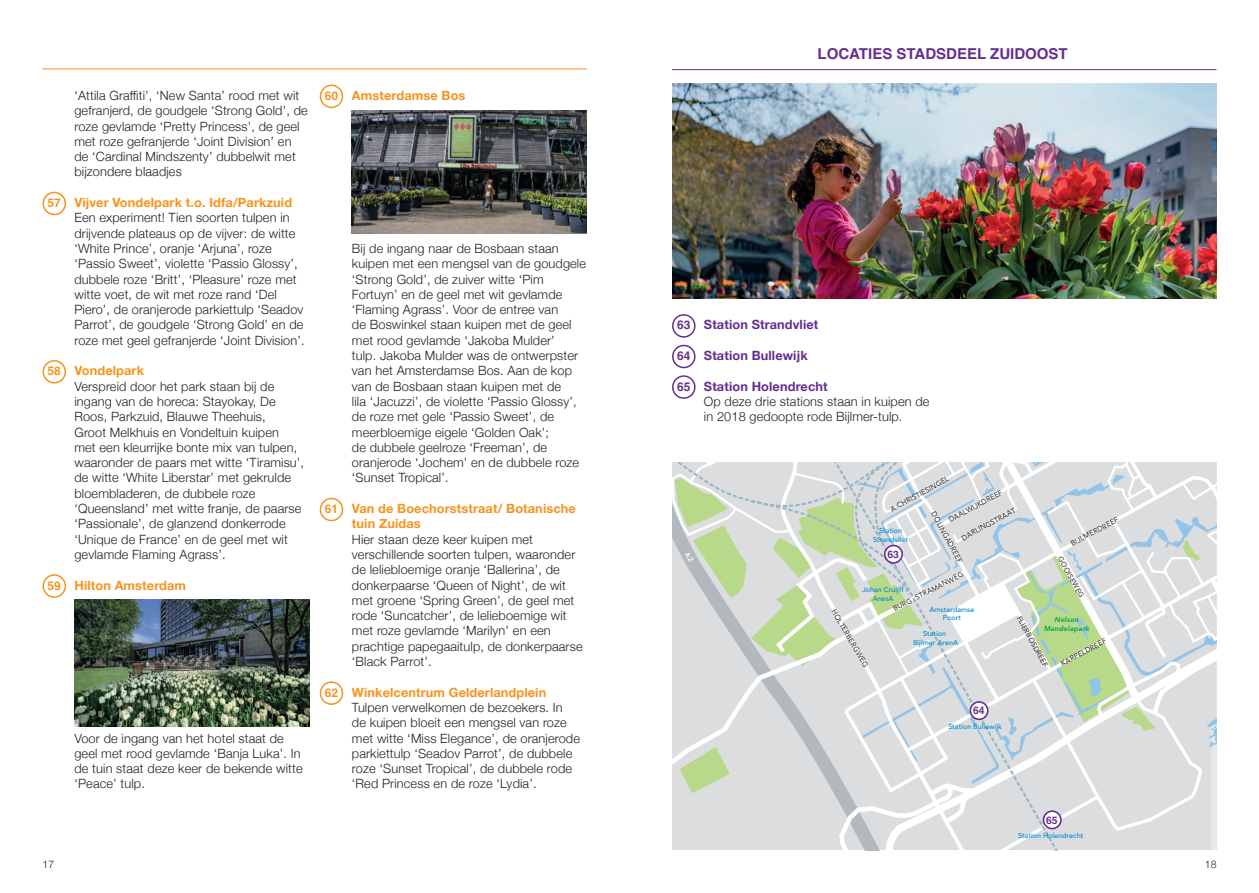
<style>
.page{position:relative;width:1259px;height:893px;background:#fff}
.page>*{position:absolute;margin:0;border:0;box-sizing:border-box;transform-origin:0 0}
.t1{font:700 15px "Helvetica";color:#652d91}
.t2{font:300 12.75px/15.3px "Helvetica Neue";letter-spacing:.01em;color:#231f20}
.t3{font:700 12.75px/15.3px "Helvetica Neue";letter-spacing:.01em;color:#f7931d}
.t4{font:700 12.75px "Helvetica Neue";letter-spacing:.01em;color:#652d91}
.t5{font:700 12px "Helvetica";color:#f7931d}
.t6{font:700 12px "Helvetica";color:#652d91}
.t7{font:300 10.5px "Helvetica Neue";color:#231f20}
.t8{font:700 10.35px "Helvetica";color:#652d91}
.t9{font:7.2px "Avenir";color:#231f20}
.t10{font:500 7.2px/8.4px "Avenir";color:#0089cf;text-align:center}
.t11{font:italic 800 7.2px/8.6px "Avenir";letter-spacing:.025em;color:#00a54f;text-align:center}
</style>
<div class="page">
<div style="left:320px;top:498px;width:23px;height:23px;border:2px solid #f7931d;border-radius:50%"></div>
<hr style="left:43px;top:69px;width:544px;height:1px;background:#f7931d">
<div style="left:43px;top:574px;width:23px;height:24px;border:2px solid #f7931d;border-radius:50%"></div>
<img style="left:74px;top:600px;width:235px;height:126px">
<div style="left:43px;top:360px;width:23px;height:24px;border:2px solid #f7931d;border-radius:50%"></div>
<div style="left:320px;top:85px;width:23px;height:23px;border:2px solid #f7931d;border-radius:50%"></div>
<div style="left:43px;top:192px;width:23px;height:23px;border:2px solid #f7931d;border-radius:50%"></div>
<img style="left:352px;top:111px;width:235px;height:122px">
<div style="left:320px;top:681px;width:23px;height:24px;border:2px solid #f7931d;border-radius:50%"></div>
<img style="left:672px;top:83px;width:544px;height:216px">
<div style="left:672px;top:314px;width:23px;height:24px;border:2px solid #652d91;border-radius:50%"></div>
<div style="left:672px;top:375px;width:23px;height:24px;border:2px solid #652d91;border-radius:50%"></div>
<hr style="left:672px;top:69px;width:544px;height:1px;background:#652d91">
<div style="left:672px;top:345px;width:23px;height:23px;border:2px solid #652d91;border-radius:50%"></div>
<svg style="left:672px;top:462px;width:544px;height:388px;background:#d9ded9"></svg>
<p class="t5" style="left:48px;top:195px;width:15px">57</p>
<p class="t5" style="left:48px;top:364px;width:15px">58</p>
<p class="t5" style="left:48px;top:578px;width:15px">59</p>
<p class="t2" style="left:74px;top:87px;width:235px">‘Attila Graffiti’, ‘New Santa’ rood met wit gefranjerd, de goudgele ‘Strong Gold’, de roze gevlamde ‘Pretty Princess’, de geel met roze gefranjerde ‘Joint Division’ en de ‘Cardinal Mindszenty’ dubbelwit met bijzondere blaadjes</p>
<p class="t3" style="left:74px;top:195px;width:219px">Vijver Vondelpark t.o. Idfa/Parkzuid</p>
<p class="t2" style="left:74px;top:209px;width:232px">Een experiment! Tien soorten tulpen in drijvende plateaus op de vijver: de witte ‘White Prince’, oranje ‘Arjuna’, roze ‘Passio Sweet’, violette ‘Passio Glossy’, dubbele roze ‘Britt’, ‘Pleasure’ roze met witte voet, de wit met roze rand ‘Del Piero’, de oranjerode parkiettulp ‘Seadov Parrot’, de goudgele ‘Strong Gold’ en de roze met geel gefranjerde ‘Joint Division’.</p>
<p class="t3" style="left:74px;top:363px;width:71px">Vondelpark</p>
<p class="t2" style="left:74px;top:377px;width:231px">Verspreid door het park staan bij de ingang van de horeca: Stayokay, De Roos, Parkzuid, Blauwe Theehuis,<br>Groot Melkhuis en Vondeltuin kuipen<br>met een kleurrijke bonte mix van tulpen, waaronder de paars met witte ‘Tiramisu’, de witte ‘White Liberstar’ met gekrulde bloembladeren, de dubbele roze ‘Queensland’ met witte franje, de paarse ‘Passionale’, de glanzend donkerrode ‘Unique de France’ en de geel met wit gevlamde Flaming Agrass’.</p>
<p class="t3" style="left:74px;top:578px;width:113px">Hilton Amsterdam</p>
<p class="t2" style="left:74px;top:729px;width:230px">Voor de ingang van het hotel staat de geel met rood gevlamde ‘Banja Luka’. In de tuin staat deze keer de bekende witte ‘Peace’ tulp.</p>
<p class="t5" style="left:325px;top:88px;width:15px">60</p>
<p class="t3" style="left:352px;top:88px;width:115px">Amsterdamse Bos</p>
<p class="t5" style="left:325px;top:501px;width:15px">61</p>
<p class="t5" style="left:325px;top:685px;width:15px">62</p>
<p class="t2" style="left:352px;top:240px;width:236px">Bij de ingang naar de Bosbaan staan kuipen met een mengsel van de goudgele ‘Strong Gold’, de zuiver witte ‘Pim Fortuyn’ en de geel met wit gevlamde ‘Flaming Agrass’. Voor de entree van<br>de Boswinkel staan kuipen met de geel met rood gevlamde ‘Jakoba Mulder’<br>tulp. Jakoba Mulder was de ontwerpster van het Amsterdamse Bos. Aan de kop van de Bosbaan staan kuipen met de<br>lila ‘Jacuzzi’, de violette ‘Passio Glossy’, de roze met gele ‘Passio Sweet’, de meerbloemige eigele ‘Golden Oak’;<br>de dubbele geelroze ‘Freeman’, de oranjerode ‘Jochem’ en de dubbele roze ‘Sunset Tropical’.</p>
<p class="t3" style="left:352px;top:501px;width:225px">Van de Boechorststraat/ Botanische tuin Zuidas</p>
<p class="t2" style="left:352px;top:530px;width:232px">Hier staan deze keer kuipen met verschillende soorten tulpen, waaronder de leliebloemige oranje ‘Ballerina’, de donkerpaarse ‘Queen of Night’, de wit met groene ‘Spring Green’, de geel met rode ‘Suncatcher’, de lelieboemige wit met roze gevlamde ‘Marilyn’ en een prachtige papegaaitulp, de donkerpaarse ‘Black Parrot’.</p>
<p class="t3" style="left:352px;top:685px;width:196px">Winkelcentrum Gelderlandplein</p>
<p class="t2" style="left:352px;top:699px;width:230px">Tulpen verwelkomen de bezoekers. In de kuipen bloeit een mengsel van roze met witte ‘Miss Elegance’, de oranjerode parkiettulp ‘Seadov Parrot’, de dubbele roze ‘Sunset Tropical’, de dubbele rode ‘Red Princess en de roze ‘Lydia’.</p>
<p class="t1" style="left:817px;top:44px;width:252px">LOCATIES STADSDEEL ZUIDOOST</p>
<p class="t6" style="left:677px;top:318px;width:15px">63</p>
<p class="t6" style="left:677px;top:348px;width:15px">64</p>
<p class="t6" style="left:677px;top:379px;width:15px">65</p>
<p class="t4" style="left:704px;top:315px;width:116px">Station Strandvliet</p>
<p class="t4" style="left:704px;top:345px;width:105px">Station Bullewijk</p>
<p class="t4" style="left:704px;top:376px;width:125px">Station Holendrecht</p>
<p class="t2" style="left:704px;top:393px;width:227px">Op deze drie stations staan in kuipen de in 2018 gedoopte rode Bijlmer-tulp.</p>
<p class="t9" style="left:888px;top:505px;width:67px;rotate:-29deg">A.CHRISTIESINGEL</p>
<p class="t9" style="left:938px;top:509px;width:59px;rotate:62deg">DOLINGADREEF</p>
<p class="t9" style="left:946px;top:515px;width:62px;rotate:-29deg">DAALWIJKDREEF</p>
<p class="t9" style="left:959px;top:533px;width:62px;rotate:-29deg">DARLINGSTRAAT</p>
<p class="t9" style="left:1068px;top:539px;width:54px;rotate:-28deg">BIJLMERDREEF</p>
<p class="t10" style="left:873px;top:526px;width:37px">Station<br>Strandvliet</p>
<p class="t8" style="left:887px;top:548px;width:13px">63</p>
<p class="t9" style="left:1065px;top:554px;width:47px;rotate:61deg">GOOISEWEG</p>
<p class="t9" style="left:891px;top:604px;width:79px;rotate:-27deg">BURG. STRAMANWEG</p>
<p class="t10" style="left:862px;top:585px;width:43px">Johan Cruijff<br>ArenA</p>
<p class="t10" style="left:929px;top:605px;width:47px">Amsterdamse<br>Poort</p>
<p class="t9" style="left:839px;top:607px;width:67px;rotate:60deg">HOLTERBERGWEG</p>
<p class="t9" style="left:1024px;top:614px;width:58px;rotate:61deg">FLIERBOSDREEF</p>
<p class="t11" style="left:1043px;top:616px;width:47px">Nelson<br>Mandelapark</p>
<p class="t10" style="left:913px;top:629px;width:47px">Station<br>Bijlmer ArenA</p>
<p class="t9" style="left:1058px;top:659px;width:52px;rotate:-28deg">KARPELDREEF</p>
<p class="t8" style="left:973px;top:704px;width:13px">64</p>
<p class="t10" style="left:948px;top:722px;width:55px">Station Bullewijk</p>
<p class="t8" style="left:1046px;top:814px;width:13px">65</p>
<p class="t10" style="left:1018px;top:831px;width:67px">Station Holendrecht</p>
<p class="t7" style="left:43px;top:856px;width:13px">17</p>
<p class="t7" style="left:1204px;top:856px;width:13px">18</p>
</div>
